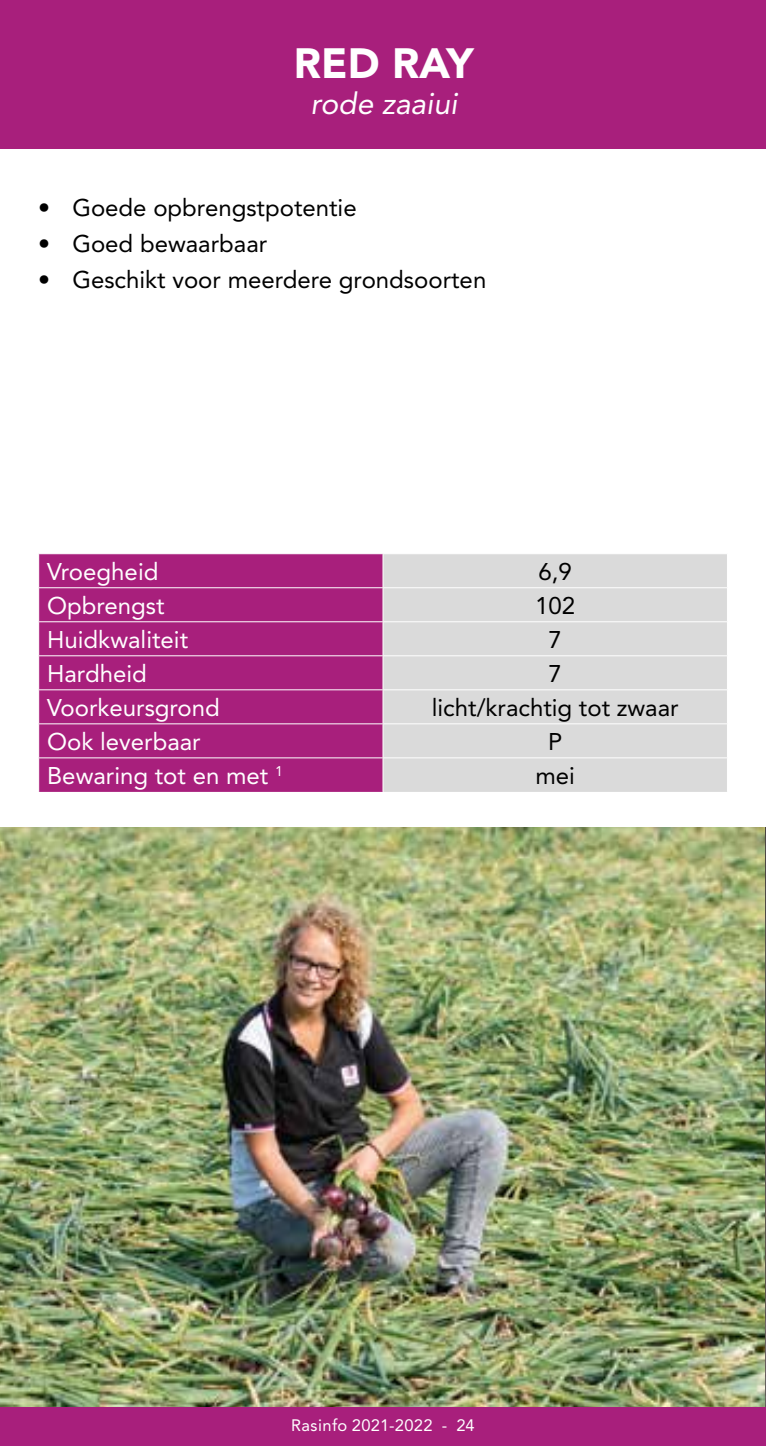
<style>
.page{position:relative;width:766px;height:1446px;background:#fff}
.page>*{position:absolute;margin:0;border:0;box-sizing:border-box;transform-origin:0 0}
.t1{font:900 42px "Avenir";color:#fff}
.t2{font:italic 30px "Avenir";color:#fff}
.t3{font:24px "Avenir";color:#000}
.t4{font:24px "Avenir";color:#fff}
.t5{font:16.5px "Avenir";letter-spacing:.02em;color:#fff}
</style>
<div class="page">
<img style="left:0;top:827px;width:766px;height:619px">
<div style="left:0;top:0;width:765px;height:148px;background:#a81f7c"></div>
<div style="left:39px;top:554px;width:343px;height:238px;background:#a81f7c"></div>
<div style="left:383px;top:554px;width:343px;height:238px;background:#dadada"></div>
<hr style="left:38px;top:587px;width:345px;height:1px;background:#fff">
<hr style="left:38px;top:621px;width:345px;height:1px;background:#fff">
<hr style="left:38px;top:655px;width:345px;height:1px;background:#fff">
<hr style="left:38px;top:689px;width:345px;height:1px;background:#fff">
<hr style="left:38px;top:723px;width:345px;height:1px;background:#fff">
<hr style="left:38px;top:757px;width:345px;height:1px;background:#fff">
<hr style="left:383px;top:587px;width:344px;height:1px;background:#fff">
<hr style="left:383px;top:621px;width:344px;height:1px;background:#fff">
<hr style="left:383px;top:655px;width:344px;height:1px;background:#fff">
<hr style="left:383px;top:689px;width:344px;height:1px;background:#fff">
<hr style="left:383px;top:723px;width:344px;height:1px;background:#fff">
<hr style="left:383px;top:757px;width:344px;height:1px;background:#fff">
<div style="left:0;top:1407px;width:765px;height:39px;background:#a81f7c"></div>
<h1 class="t1" style="left:294px;top:38px;width:181px">RED RAY</h1>
<p class="t2" style="left:310px;top:87px;width:148px">rode zaaiui</p>
<p class="t3" style="left:38px;top:194px;width:320px">• Goede opbrengstpotentie</p>
<p class="t3" style="left:38px;top:230px;width:230px">• Goed bewaarbaar</p>
<p class="t3" style="left:38px;top:266px;width:449px">• Geschikt voor meerdere grondsoorten</p>
<p class="t4" style="left:47px;top:557px;width:113px">Vroegheid</p>
<p class="t3" style="left:538px;top:557px;width:35px">6,9</p>
<p class="t4" style="left:47px;top:591px;width:119px">Opbrengst</p>
<p class="t3" style="left:535px;top:591px;width:42px">102</p>
<p class="t4" style="left:47px;top:625px;width:142px">Huidkwaliteit</p>
<p class="t3" style="left:548px;top:625px;width:15px">7</p>
<p class="t4" style="left:47px;top:659px;width:101px">Hardheid</p>
<p class="t3" style="left:548px;top:659px;width:15px">7</p>
<p class="t4" style="left:47px;top:693px;width:174px">Voorkeursgrond</p>
<p class="t3" style="left:431px;top:693px;width:248px">licht/krachtig tot zwaar</p>
<p class="t4" style="left:47px;top:727px;width:155px">Ook leverbaar</p>
<p class="t3" style="left:548px;top:727px;width:16px">P</p>
<p class="t4" style="left:47px;top:762px;width:237px">Bewaring tot en met <sup>1</sup></p>
<p class="t3" style="left:535px;top:762px;width:41px">mei</p>
<p class="t5" style="left:291px;top:1416px;width:185px">Rasinfo 2021-2022 - 24</p>
</div>
